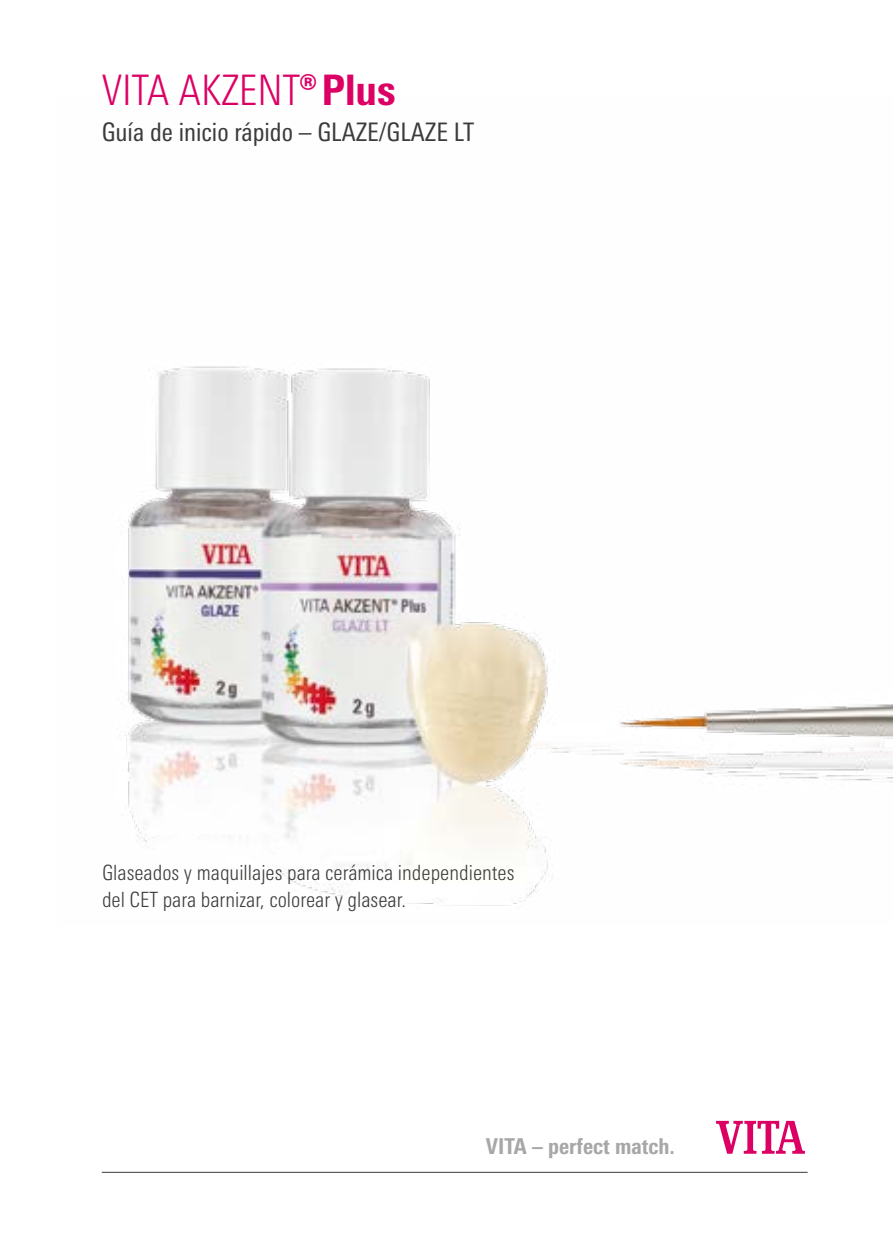
<style>
.page{position:relative;width:893px;height:1259px;background:#fff}
.page>*{position:absolute;margin:0;border:0;box-sizing:border-box;transform-origin:0 0}
.t1{font:300 condensed 42px "Univers Next Pro";color:#dd0064}
.t2{font:condensed 25.5px "Univers Next Pro";color:#3b3b3a}
.t3{font:800 condensed 21.9px "Univers Next Pro";color:#a7a7a8}
.t4{font:300 condensed 21px/27px "Univers Next Pro";color:#3b3b3a}
.s1{font-weight:800}
</style>
<div class="page">
<hr style="left:102px;top:1171px;width:706px;height:1px;background:#3b3b3a">
<svg style="left:716px;top:1121px;width:89px;height:32px"></svg>
<img style="left:123px;top:366px;width:770px;height:540px">
<h1 class="t1" style="left:102px;top:66px;width:295px">VITA AKZENT<span class="s1">®Plus</span></h1>
<p class="t2" style="left:102px;top:117px;width:374px">Guía de inicio rápido – GLAZE/GLAZE LT</p>
<p class="t4" style="left:102px;top:859px;width:414px">Glaseados y maquillajes para cerámica independientes del CET para barnizar, colorear y glasear.</p>
<p class="t3" style="left:486px;top:1132px;width:191px">VITA – perfect match.</p>
</div>
